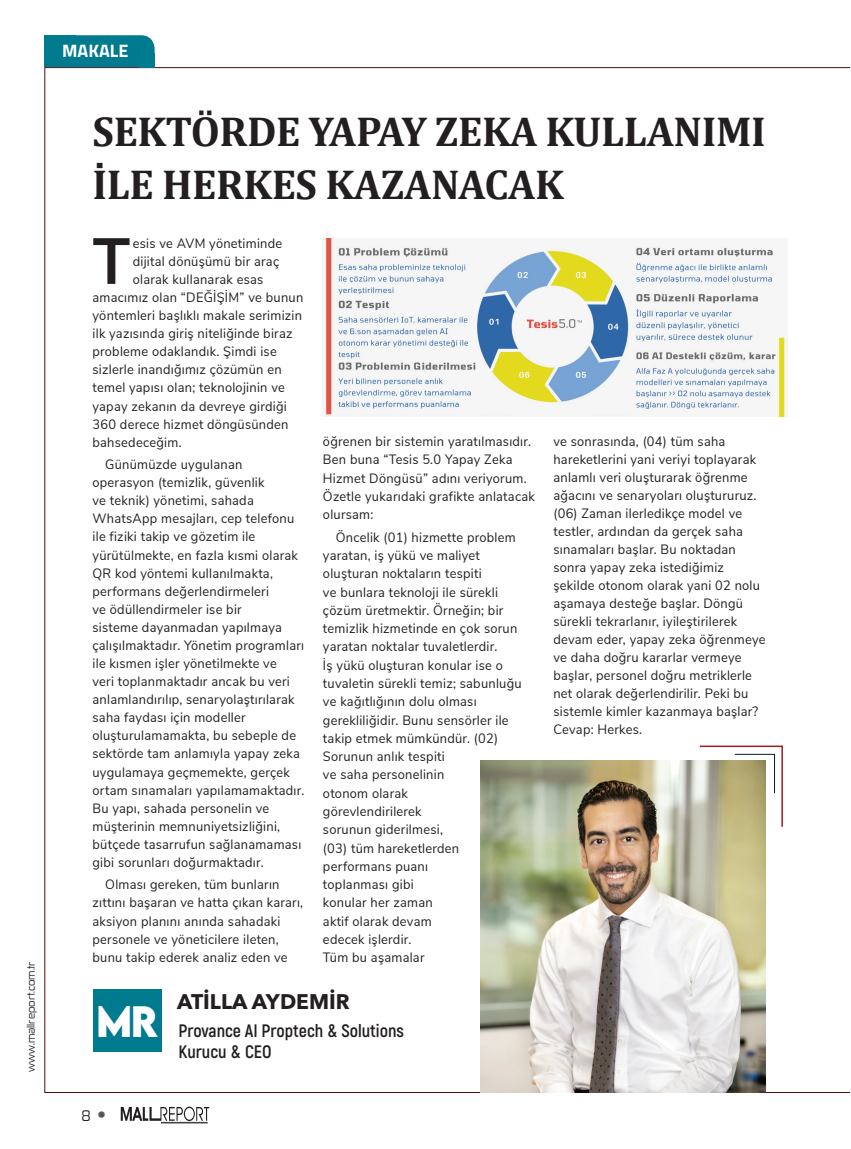
<style>
.page{position:relative;width:851px;height:1149px;background:#fff}
.page>*{position:absolute;margin:0;border:0;box-sizing:border-box;transform-origin:0 0}
.YAZILAR{font:700 64.8px "Nunito Sans";color:#231f20;scale:.95 1}
.BAŞLIK{font:700 42px/52.5px "Cambria";letter-spacing:-.01em;color:#231f20}
.YAZILAR-2{font:700 39px "LEMONMILK";color:#fff;scale:.95 1}
.sorular_bold{font:700 21px "Avenir Next LT Pro";color:#231f20}
.sorular_bold-2{font:700 18px/21.6px "Akrobat";color:#231f20}
.SAYFA_BASLIKKK{font:700 18px "Titillium Web";color:#fff}
.t1{font:14.25px "Zekton Rg";color:#231f20}
.YAZILAR-3{font:13.5px/18.3px "Nunito Sans";letter-spacing:.02em;color:#231f20;scale:.95 1}
.t2{font:10.5px "Zekton Rg";color:#231f20}
.s1{font-family:"Helvetica Neue";font-weight:500;font-stretch:condensed;font-size:18px;color:#57585a}
</style>
<div class="page">
<div style="left:94px;top:988px;width:68px;height:63px;background:#007a8e"></div>
<hr style="left:699px;top:745px;width:83px;height:1px;background:#a11d22">
<hr style="left:734px;top:753px;width:40px;height:1px;background:#041c20">
<hr style="left:774px;top:753px;width:1px;height:40px;background:#041c20">
<hr style="left:781px;top:745px;width:1px;height:81px;background:#a11d22">
<img style="left:480px;top:760px;width:285px;height:332px">
<div style="left:44px;top:35px;width:110px;height:32px;background:#007a8f;border-radius:13px"></div>
<div style="left:44px;top:35px;width:31px;height:32px;background:#007a8f"></div>
<div style="left:139px;top:53px;width:15px;height:14px;background:#007a8f"></div>
<svg style="left:121px;top:1106px;width:88px;height:17px"></svg>
<img style="left:324px;top:238px;width:461px;height:178px">
<p class="t2" style="left:24px;top:1071px;width:112px;rotate:-90deg">www.mallreport.com.tr</p>
<p class="SAYFA_BASLIKKK" style="left:62px;top:37px;width:68px">MAKALE</p>
<p class="BAŞLIK" style="left:92px;top:104px;width:674px">SEKTÖRDE YAPAY ZEKA KULLANIMI<br>İLE HERKES KAZANACAK</p>
<p class="YAZILAR" style="left:92px;top:214px;width:41px">T</p>
<p class="YAZILAR-3" style="left:133px;top:233px;width:159px">esis ve AVM yönetiminde</p>
<p class="YAZILAR-3" style="left:133px;top:251px;width:156px">dijital dönüşümü bir araç</p>
<p class="YAZILAR-3" style="left:133px;top:269px;width:139px">olarak kullanarak esas</p>
<p class="YAZILAR-3" style="left:92px;top:287px;width:223px">amacımız olan “DEĞİŞİM” ve bunun</p>
<p class="YAZILAR-3" style="left:92px;top:305px;width:222px">yöntemleri başlıklı makale serimizin</p>
<p class="YAZILAR-3" style="left:92px;top:323px;width:212px">ilk yazısında giriş niteliğinde biraz</p>
<p class="YAZILAR-3" style="left:92px;top:341px;width:195px">probleme odaklandık. Şimdi ise</p>
<p class="YAZILAR-3" style="left:92px;top:359px;width:200px">sizlerle inandığımız çözümün en</p>
<p class="YAZILAR-3" style="left:92px;top:377px;width:204px">temel yapısı olan; teknolojinin ve</p>
<p class="YAZILAR-3" style="left:92px;top:396px;width:206px">yapay zekanın da devreye girdiği</p>
<p class="YAZILAR-3" style="left:92px;top:414px;width:208px">360 derece hizmet döngüsünden</p>
<p class="YAZILAR-3" style="left:92px;top:432px;width:95px">bahsedeceğim.</p>
<p class="YAZILAR-3" style="left:92px;top:454px;width:224px;text-indent:13px">Günümüzde uygulanan operasyon (temizlik, güvenlik<br>ve teknik) yönetimi, sahada<br>WhatsApp mesajları, cep telefonu ile fiziki takip ve gözetim ile yürütülmekte, en fazla kısmi olarak<br>QR kod yöntemi kullanılmakta, performans değerlendirmeleri<br>ve ödüllendirmeler ise bir<br>sisteme dayanmadan yapılmaya çalışılmaktadır. Yönetim programları ile kısmen işler yönetilmekte ve<br>veri toplanmaktadır ancak bu veri anlamlandırılıp, senaryolaştırılarak saha faydası için modeller oluşturulamamakta, bu sebeple de sektörde tam anlamıyla yapay zeka uygulamaya geçmemekte, gerçek ortam sınamaları yapılamamaktadır.<br>Bu yapı, sahada personelin ve müşterinin memnuniyetsizliğini, bütçede tasarrufun sağlanamaması gibi sorunları doğurmaktadır.</p>
<p class="YAZILAR-3" style="left:92px;top:874px;width:223px;text-indent:13px">Olması gereken, tüm bunların zıttını başaran ve hatta çıkan kararı, aksiyon planını anında sahadaki personele ve yöneticilere ileten, bunu takip ederek analiz eden ve</p>
<p class="YAZILAR-3" style="left:323px;top:431px;width:224px">öğrenen bir sistemin yaratılmasıdır.<br>Ben buna “Tesis 5.0 Yapay Zeka<br>Hizmet Döngüsü” adını veriyorum.<br>Özetle yukarıdaki grafikte anlatacak olursam:</p>
<p class="YAZILAR-3" style="left:323px;top:527px;width:211px;text-indent:13px">Öncelik (01) hizmette problem yaratan, iş yükü ve maliyet oluşturan noktaların tespiti<br>ve bunlara teknoloji ile sürekli çözüm üretmektir. Örneğin; bir temizlik hizmetinde en çok sorun yaratan noktalar tuvaletlerdir.<br>İş yükü oluşturan konular ise o tuvaletin sürekli temiz; sabunluğu ve kağıtlığının dolu olması gerekliliğidir. Bunu sensörler ile takip etmek mümkündür. (02)<br>Sorunun anlık tespiti<br>ve saha personelinin<br>otonom olarak<br>görevlendirilerek<br>sorunun giderilmesi,<br>(03) tüm hareketlerden performans puanı<br>toplanması gibi<br>konular her zaman<br>aktif olarak devam<br>edecek işlerdir.<br>Tüm bu aşamalar</p>
<p class="YAZILAR-3" style="left:553px;top:431px;width:225px">ve sonrasında, (04) tüm saha hareketlerini yani veriyi toplayarak anlamlı veri oluşturarak öğrenme ağacını ve senaryoları oluştururuz. (06) Zaman ilerledikçe model ve testler, ardından da gerçek saha sınamaları başlar. Bu noktadan sonra yapay zeka istediğimiz şekilde otonom olarak yani 02 nolu aşamaya desteğe başlar. Döngü sürekli tekrarlanır, iyileştirilerek devam eder, yapay zeka öğrenmeye ve daha doğru kararlar vermeye başlar, personel doğru metriklerle net olarak değerlendirilir. Peki bu sistemle kimler kazanmaya başlar?<br>Cevap: Herkes.</p>
<p class="YAZILAR-2" style="left:96px;top:994px;width:67px">mr</p>
<p class="sorular_bold" style="left:177px;top:988px;width:174px">ATİLLA AYDEMİR</p>
<p class="sorular_bold-2" style="left:178px;top:1019px;width:227px">Provance AI Proptech &amp; Solutions<br>Kurucu &amp; CEO</p>
<p class="t1" style="left:82px;top:1106px;width:26px">8 <span class="s1">•</span></p>
</div>
